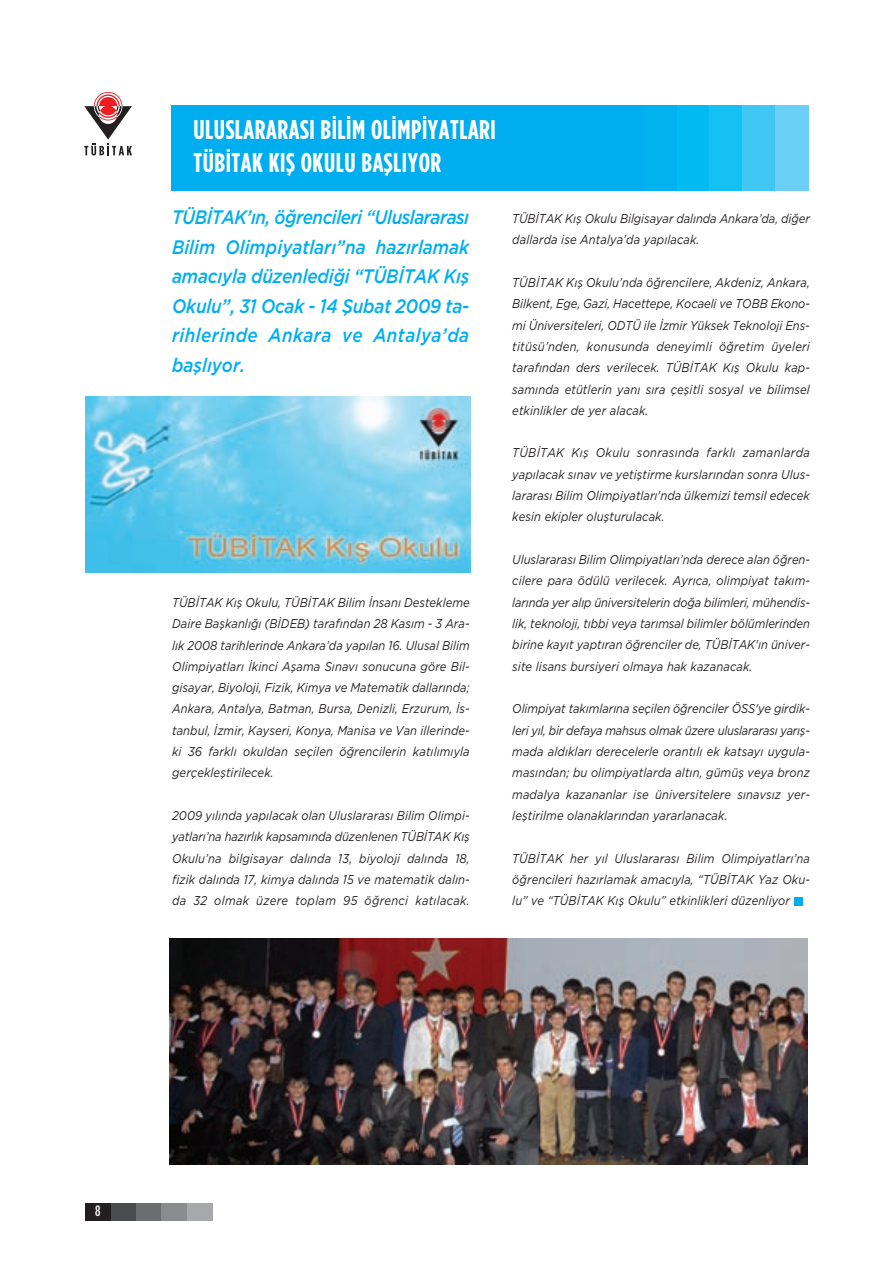
<style>
.page{position:relative;width:893px;height:1263px;background:#fff}
.page>*{position:absolute;margin:0;border:0;box-sizing:border-box;transform-origin:0 0}
.t1{font:27px/32.4px "Gotham Condensed TRUN Bold";letter-spacing:.02em;color:#fff}
.t2{font:italic 500 19.5px/29.5px "Gotham TRUN";letter-spacing:.025em;color:#00aeef;text-align:justify;scale:.88 1}
.t3{font:500 15px "Gotham Condensed TRUN";color:#fff}
.t4{font:italic 12.75px/21.3px "Gotham TRUN";letter-spacing:.01em;color:#231f20;text-align:justify;scale:.88 1}
</style>
<div class="page">
<svg style="left:84px;top:92px;width:48px;height:64px"></svg>
<div style="left:111px;top:1203px;width:25px;height:17px;background:#4b4c4d"></div>
<div style="left:136px;top:1203px;width:26px;height:17px;background:#6c6d70"></div>
<div style="left:162px;top:1203px;width:25px;height:17px;background:#8a8c8f"></div>
<div style="left:187px;top:1203px;width:26px;height:17px;background:#a8a9ad"></div>
<div style="left:85px;top:1203px;width:26px;height:17px;background:#231f20"></div>
<div style="left:171px;top:105px;width:638px;height:85px;background:#00aeef"></div>
<div style="left:676px;top:105px;width:34px;height:85px;background:#00baf1"></div>
<div style="left:710px;top:105px;width:33px;height:85px;background:#15c0f2"></div>
<div style="left:743px;top:105px;width:33px;height:85px;background:#40c7f4"></div>
<div style="left:776px;top:105px;width:33px;height:85px;background:#6bcff6"></div>
<div style="left:643px;top:105px;width:33px;height:85px;background:#00b3ef"></div>
<img style="left:169px;top:938px;width:639px;height:226px">
<div style="left:794px;top:897px;width:8px;height:9px;background:#00aeef"></div>
<img style="left:85px;top:397px;width:386px;height:176px">
<h1 class="t1" style="left:193px;top:113px;width:304px">ULUSLARARASI BİLİM OLİMPİYATLARI<br>TÜBİTAK KIŞ OKULU BAŞLIYOR</h1>
<h2 class="t2" style="left:172px;top:202px;width:339px">TÜBİTAK’ın, öğrencileri “Uluslararası Bilim Olimpiyatları”na hazırlamak amacıyla düzenlediği “TÜBİTAK Kış Okulu”, 31 Ocak - 14 Şubat 2009 ta&shy;rihlerinde Ankara ve Antalya’da başlıyor.</h2>
<p class="t4" style="left:172px;top:592px;width:340px">TÜBİTAK Kış Okulu, TÜBİTAK Bilim İnsanı Destekleme Daire Başkanlığı (BİDEB) tarafından 28 Kasım - 3 Ara&shy;lık 2008 tarihlerinde Ankara’da yapılan 16. Ulusal Bilim Olimpiyatları İkinci Aşama Sınavı sonucuna göre Bil&shy;gisayar, Biyoloji, Fizik, Kimya ve Matematik dallarında; Ankara, Antalya, Batman, Bursa, Denizli, Erzurum, İs&shy;tanbul, İzmir, Kayseri, Konya, Manisa ve Van illerinde&shy;ki 36 farklı okuldan seçilen öğrencilerin katılımıyla gerçekleştirilecek.</p>
<p class="t4" style="left:172px;top:805px;width:340px">2009 yılında yapılacak olan Uluslararası Bilim Olimpi&shy;yatları’na hazırlık kapsamında düzenlenen TÜBİTAK Kış Okulu’na bilgisayar dalında 13, biyoloji dalında 18, fizik dalında 17, kimya dalında 15 ve matematik dalın&shy;da 32 olmak üzere toplam 95 öğrenci katılacak.</p>
<p class="t4" style="left:512px;top:208px;width:340px">TÜBİTAK Kış Okulu Bilgisayar dalında Ankara’da, diğer dallarda ise Antalya’da yapılacak.</p>
<p class="t4" style="left:512px;top:272px;width:340px">TÜBİTAK Kış Okulu’nda öğrencilere, Akdeniz, Ankara, Bilkent, Ege, Gazi, Hacettepe, Kocaeli ve TOBB Ekono&shy;mi Üniversiteleri, ODTÜ ile İzmir Yüksek Teknoloji Ens&shy;titüsü’nden, konusunda deneyimli öğretim üyeleri tarafından ders verilecek. TÜBİTAK Kış Okulu kap&shy;samında etütlerin yanı sıra çeşitli sosyal ve bilimsel etkinlikler de yer alacak.</p>
<p class="t4" style="left:512px;top:442px;width:340px">TÜBİTAK Kış Okulu sonrasında farklı zamanlarda yapılacak sınav ve yetiştirme kurslarından sonra Ulus&shy;lararası Bilim Olimpiyatları'nda ülkemizi temsil edecek kesin ekipler oluşturulacak.</p>
<p class="t4" style="left:512px;top:549px;width:340px">Uluslararası Bilim Olimpiyatları’nda derece alan öğren&shy;cilere para ödülü verilecek. Ayrıca, olimpiyat takım&shy;larında yer alıp üniversitelerin doğa bilimleri, mühendis&shy;lik, teknoloji, tıbbi veya tarımsal bilimler bölümlerinden birine kayıt yaptıran öğrenciler de, TÜBİTAK'ın üniver&shy;site lisans bursiyeri olmaya hak kazanacak.</p>
<p class="t4" style="left:512px;top:698px;width:340px">Olimpiyat takımlarına seçilen öğrenciler ÖSS'ye girdik&shy;leri yıl, bir defaya mahsus olmak üzere uluslararası yarış&shy;mada aldıkları derecelerle orantılı ek katsayı uygula&shy;masından; bu olimpiyatlarda altın, gümüş veya bronz madalya kazananlar ise üniversitelere sınavsız yer&shy;leştirilme olanaklarından yararlanacak.</p>
<p class="t4" style="left:512px;top:847px;width:340px">TÜBİTAK her yıl Uluslararası Bilim Olimpiyatları’na öğrencileri hazırlamak amacıyla, “TÜBİTAK Yaz Oku&shy;lu” ve “TÜBİTAK Kış Okulu” etkinlikleri düzenliyor</p>
<p class="t3" style="left:95px;top:1203px;width:7px">8</p>
</div>
